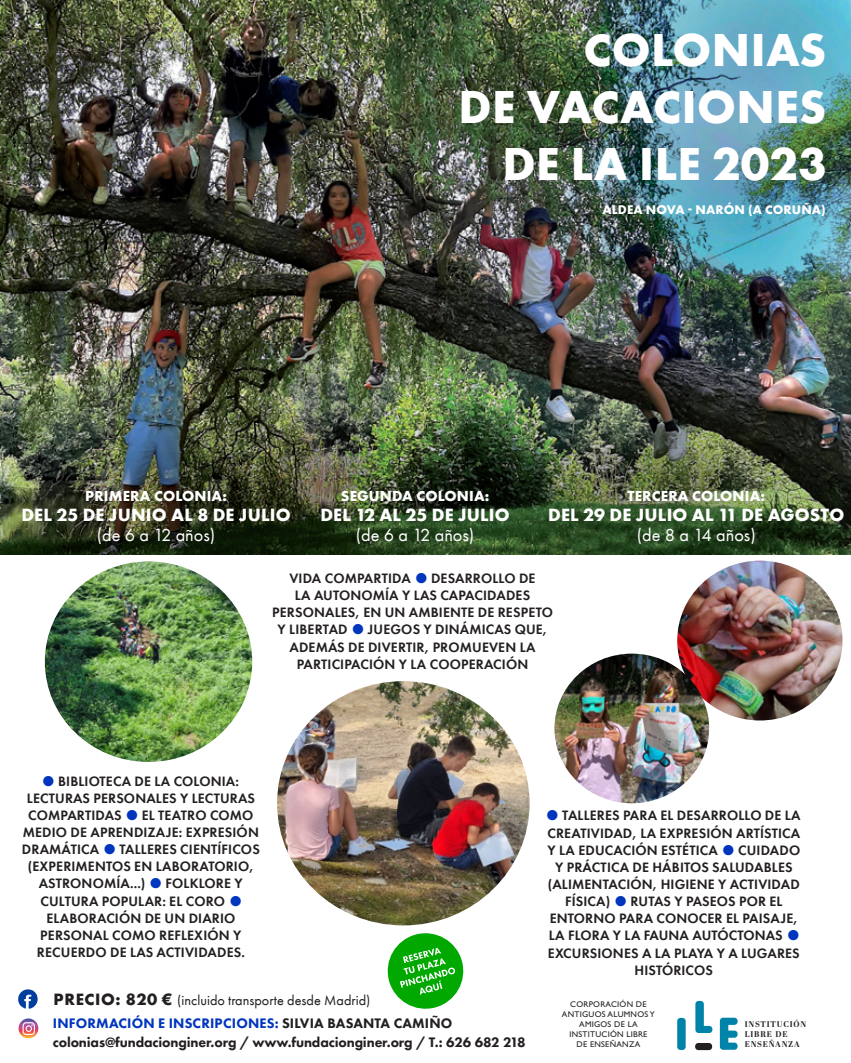
<style>
.page{position:relative;width:851px;height:1063px;background:#fff}
.page>*{position:absolute;margin:0;border:0;box-sizing:border-box;transform-origin:0 0}
.t1{font:700 47.7px/57.2px "Futura PT";letter-spacing:.01em;color:#fff;text-align:right}
.Contenido_del_marco{font:700 18.3px/19.6px "Futura PT";letter-spacing:.01em;color:#fff;text-align:center}
.Contenido_del_marco-2{font:700 15px "Futura PT";letter-spacing:.01em;color:#fff}
.t2{font:800 14.25px "Futura PT";letter-spacing:-.01em;color:#231f20}
.t3{font:800 14.25px "Futura PT";letter-spacing:.01em;color:#0035be}
.t4{font:14.25px "Futura PT";color:#231f20}
.List_Paragraph{font:600 13.95px/17.1px "Futura PT";letter-spacing:.01em;color:#231f20;text-align:center}
.t5{font:700 13.05px "Futura PT";letter-spacing:.01em;color:#fff}
.t6{font:700 8.4px/10.1px "Abril Display";letter-spacing:.1em;color:#231f20}
.t7{font:8.25px/10.1px "Gill Sans";letter-spacing:.03em;color:#231f20;text-align:center}
.s1{font-weight:400}
.s2{color:#0035be}
.s3{font-weight:700;font-size:16.95px}
.s4{color:#231f20}
</style>
<div class="page">
<img style="left:0;top:0;width:850px;height:554px">
<svg style="left:387px;top:933px;width:77px;height:76px"></svg>
<svg style="left:18px;top:989px;width:20px;height:20px"></svg>
<svg style="left:19px;top:1018px;width:19px;height:20px"></svg>
<svg style="left:22px;top:1022px;width:13px;height:13px"></svg>
<div style="left:677px;top:1018px;width:8px;height:32px;background:#0083a9;border-radius:3px"></div>
<svg style="left:695px;top:1001px;width:17px;height:32px"></svg>
<div style="left:695px;top:1043px;width:17px;height:7px;background:#231f20;border-radius:3px"></div>
<svg style="left:719px;top:1018px;width:18px;height:32px"></svg>
<img style="left:45px;top:561px;width:207px;height:201px">
<img style="left:677px;top:561px;width:165px;height:160px">
<img style="left:277px;top:681px;width:252px;height:244px">
<img style="left:554px;top:654px;width:155px;height:149px">
<p class="t1" style="left:458px;top:20px;width:369px">COLONIAS<br>DE VACACIONES<br>DE LA ILE 2023</p>
<p class="t5" style="left:602px;top:201px;width:225px">ALDEA NOVA - NARÓN (A CORUÑA)</p>
<p class="Contenido_del_marco-2" style="left:85px;top:486px;width:143px">PRIMERA COLONIA:</p>
<p class="Contenido_del_marco" style="left:21px;top:504px;width:271px">DEL 25 DE JUNIO AL 8 DE JULIO <span class="s1">(de 6 a 12 años)</span></p>
<p class="Contenido_del_marco-2" style="left:341px;top:486px;width:150px">SEGUNDA COLONIA:</p>
<p class="Contenido_del_marco" style="left:320px;top:504px;width:191px">DEL 12 AL 25 DE JULIO <span class="s1">(de 6 a 12 años)</span></p>
<p class="Contenido_del_marco-2" style="left:627px;top:486px;width:139px">TERCERA COLONIA:</p>
<p class="Contenido_del_marco" style="left:548px;top:504px;width:297px">DEL 29 DE JULIO AL 11 DE AGOSTO <span class="s1">(de 8 a 14 años)</span></p>
<p class="List_Paragraph" style="left:272px;top:570px;width:282px">VIDA COMPARTIDA <span class="s2">●</span> DESARROLLO DE<br>LA AUTONOMÍA Y LAS CAPACIDADES PERSONALES, EN UN AMBIENTE DE RESPETO Y LIBERTAD <span class="s2">●</span> JUEGOS Y DINÁMICAS QUE, ADEMÁS DE DIVERTIR, PROMUEVEN LA PARTICIPACIÓN Y LA COOPERACIÓN</p>
<p class="List_Paragraph" style="left:22px;top:772px;width:239px"><span class="s2">●</span> BIBLIOTECA DE LA COLONIA:<br>LECTURAS PERSONALES Y LECTURAS<br>COMPARTIDAS <span class="s2">●</span> EL TEATRO COMO<br>MEDIO DE APRENDIZAJE: EXPRESIÓN<br>DRAMÁTICA <span class="s2">●</span> TALLERES CIENTÍFICOS (EXPERIMENTOS EN LABORATORIO,<br>ASTRONOMÍA...) <span class="s2">●</span> FOLKLORE Y<br>CULTURA POPULAR: EL CORO <span class="s2">●<br></span>ELABORACIÓN DE UN DIARIO<br>PERSONAL COMO REFLEXIÓN Y<br>RECUERDO DE LAS ACTIVIDADES.</p>
<p class="List_Paragraph" style="left:547px;top:807px;width:255px"><span class="s2">●</span> TALLERES PARA EL DESARROLLO DE LA<br>CREATIVIDAD, LA EXPRESIÓN ARTÍSTICA<br>Y LA EDUCACIÓN ESTÉTICA <span class="s2">●</span> CUIDADO<br>Y PRÁCTICA DE HÁBITOS SALUDABLES (ALIMENTACIÓN, HIGIENE Y ACTIVIDAD<br>FÍSICA) <span class="s2">●</span> RUTAS Y PASEOS POR EL<br>ENTORNO PARA CONOCER EL PAISAJE,<br>LA FLORA Y LA FAUNA AUTÓCTONAS <span class="s2">●<br></span>EXCURSIONES A LA PLAYA Y A LUGARES<br>HISTÓRICOS</p>
<p class="t4" style="left:54px;top:992px;width:318px"><span class="s3">PRECIO: 820 €</span> (incluido transporte desde Madrid)</p>
<p class="t7" style="left:562px;top:999px;width:94px">CORPORACIÓN DE<br>ANTIGUOS ALUMNOS Y<br>AMIGOS DE LA<br>INSTITUCIÓN LIBRE<br>DE ENSEÑANZA</p>
<p class="t3" style="left:53px;top:1014px;width:401px">INFORMACIÓN E INSCRIPCIONES: <span class="s4">SILVIA BASANTA CAMIÑO</span></p>
<p class="t2" style="left:53px;top:1033px;width:474px">colonias@fundacionginer.org / www.fundacionginer.org / T.: 626 682 218</p>
<p class="t6" style="left:744px;top:1020px;width:63px">INSTITUCIÓN</p>
<p class="t6" style="left:744px;top:1030px;width:56px">LIBRE DE<br>ENSEÑANZA</p>
</div>
